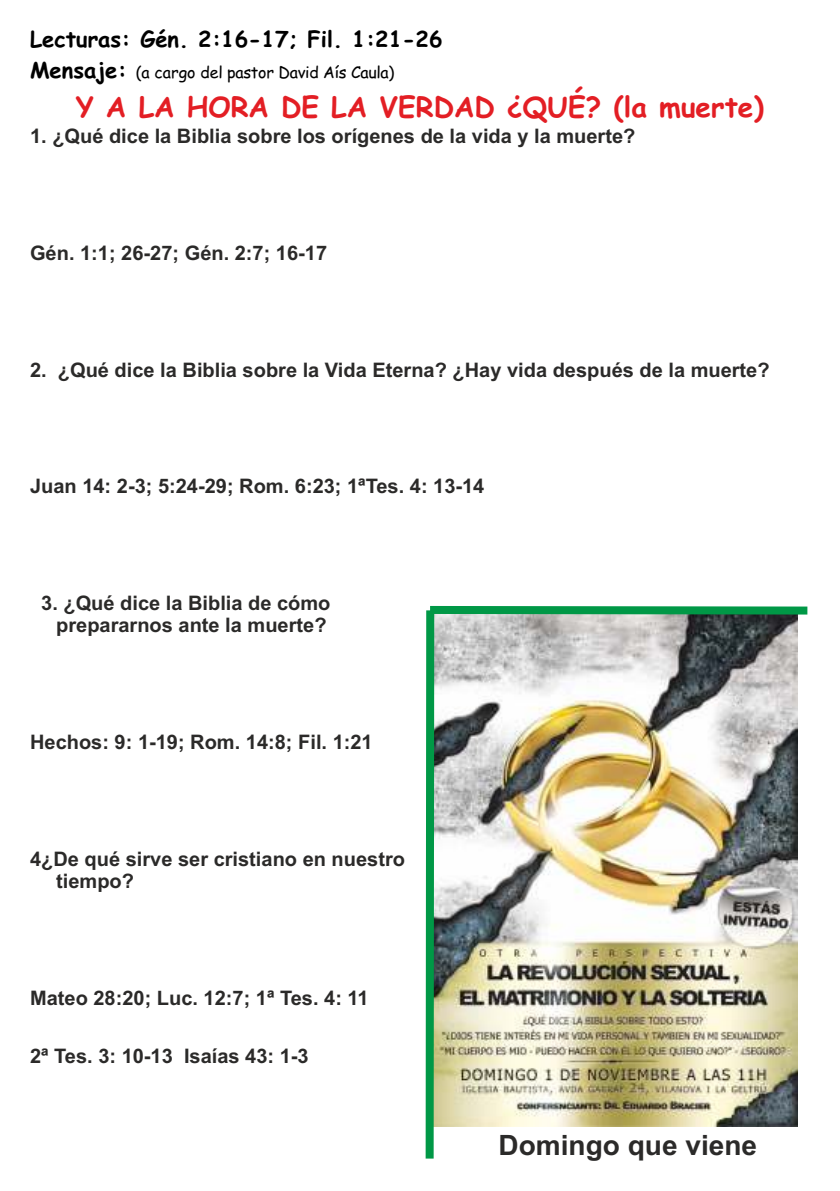
<style>
.page{position:relative;width:840px;height:1191px;background:#fff}
.page>*{position:absolute;margin:0;border:0;box-sizing:border-box;transform-origin:0 0}
.t1{font:700 28px "Comic Sans MS";color:#e31e24}
.t2{font:700 28px "Arial";color:#2b2a29}
.t3{font:700 22px "Comic Sans MS";color:#000}
.t4{font:700 20px/22.4px "Arial";color:#2b2a29;text-align:center}
.t5{font:16px "Comic Sans MS";letter-spacing:-.015em;color:#000}
.s1{font-weight:700;font-size:22px}
</style>
<div class="page">
<img style="left:425px;top:605px;width:383px;height:554px">
<p class="t3" style="left:30px;top:30px;width:413px">Lecturas: Gén. 2:16-17; Fil. 1:21-26</p>
<p class="t5" style="left:30px;top:65px;width:365px"><span class="s1">Mensaje:</span> (a cargo del pastor David Aís Caula)</p>
<h1 class="t1" style="left:76px;top:94px;width:689px">Y A LA HORA DE LA VERDAD ¿QUÉ? (la muerte)</h1>
<p class="t4" style="left:30px;top:127px;width:606px">1. ¿Qué dice la Biblia sobre los orígenes de la vida y la muerte?</p>
<p class="t4" style="left:30px;top:243px;width:298px">Gén. 1:1; 26-27; Gén. 2:7; 16-17</p>
<p class="t4" style="left:30px;top:360px;width:740px">2. ¿Qué dice la Biblia sobre la Vida Eterna? ¿Hay vida después de la muerte?</p>
<p class="t4" style="left:30px;top:477px;width:455px">Juan 14: 2-3; 5:24-29; Rom. 6:23; 1ªTes. 4: 13-14</p>
<p class="t4" style="left:41px;top:593px;width:290px">3. ¿Qué dice la Biblia de cómo prepararnos ante la muerte?</p>
<p class="t4" style="left:30px;top:732px;width:344px">Hechos: 9: 1-19; Rom. 14:8; Fil. 1:21</p>
<p class="t4" style="left:56px;top:849px;width:350px;text-align:left;text-indent:-26px">4¿De qué sirve ser cristiano en nuestro tiempo?</p>
<p class="t4" style="left:30px;top:988px;width:340px">Mateo 28:20; Luc. 12:7; 1ª Tes. 4: 11</p>
<p class="t4" style="left:30px;top:1046px;width:280px">2ª Tes. 3: 10-13 Isaías 43: 1-3</p>
<h1 class="t2" style="left:498px;top:1135px;width:260px">Domingo que viene</h1>
</div>
